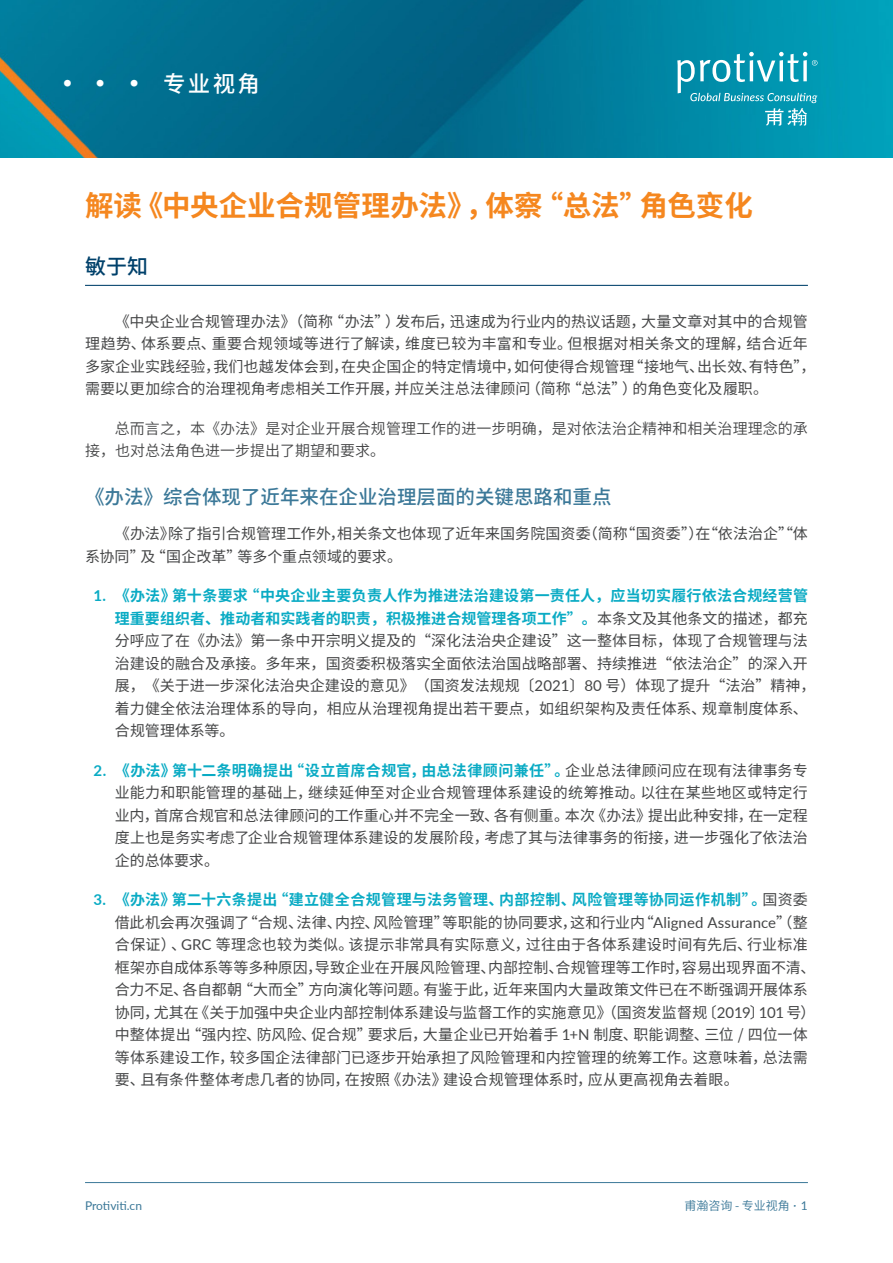
<style>
.page{position:relative;width:893px;height:1263px;background:#fff}
.page>*{position:absolute;margin:0;border:0;box-sizing:border-box;transform-origin:0 0}
.t1{font:700 28.5px "Source Han Sans CN";color:#f5871f}
.t2{font:500 22.5px "Source Han Sans CN";color:#fff}
.t3{font:500 21px "Source Han Sans CN";color:#00416b}
.t4{font:500 19.5px "Source Han Sans CN";color:#3b7898}
.t5{font:15px/22.5px "Source Han Sans CN";letter-spacing:.005em;color:#454647}
.t6{font:15px/22.5px "Source Han Sans CN";letter-spacing:.005em;color:#454647}
.t7{font:12px "Lato";letter-spacing:-.005em;color:#3b7898}
.t8{font:12px "Source Han Sans CN";color:#3b7898}
.t9{font:7.5px "Source Han Sans CN";color:#fff}
.s1{font-style:inherit}
.s2{font-family:"Lato";font-weight:700;color:#0aabc4}
.s3{font-weight:700;color:#0aabc4}
.s4{font-family:"Lato"}
.s5{font-family:"Merriweather"}
</style>
<div class="page">
<hr style="left:85px;top:1182px;width:723px;height:1px;background:#3b7898">
<img style="left:0;top:0;width:893px;height:157px">
<svg style="left:677px;top:52px;width:140px;height:74px;background:#29a2ba"></svg>
<hr style="left:85px;top:285px;width:723px;height:1px;background:#00416b">
<p class="t9" style="left:64px;top:79px;width:9px">●</p>
<p class="t9" style="left:96px;top:79px;width:9px">●</p>
<h2 class="t2" style="left:131px;top:71px;width:131px"><sup>●</sup> 专业视角</h2>
<h1 class="t1" style="left:85px;top:190px;width:669px">解读《中央企业合规管理办法》，体察“总法”角色变化</h1>
<h3 class="t3" style="left:85px;top:254px;width:64px">敏于知</h3>
<p class="t5" style="left:85px;top:310px;width:732px;text-indent:30px">《中央企业合规管理办法》（简称“办法”）发布后，迅速成为行业内的热议话题，大量文章对其中的合规管理趋势、体系要点、重要合规领域等进行了解读，维度已较为丰富和专业。但根据对相关条文的理解，结合近年多家企业实践经验，我们也越发体会到，在央企国企的特定情境中，如何使得合规管理“接地气、出长效、有特色”，需要以更加综合的治理视角考虑相关工作开展，并应关注总法律顾问（简称“总法”）的角色变化及履职<span class="s1">。</span></p>
<p class="t6" style="left:85px;top:417px;width:724px;text-indent:30px">总而言之，本《办法》是对企业开展合规管理工作的进一步明确，是对依法治企精神和相关治理理念的承接，也对总法角色进一步提出了期望和要求。</p>
<h3 class="t4" style="left:85px;top:486px;width:528px">《办法》综合体现了近年来在企业治理层面的关键思路和重点</h3>
<p class="t5" style="left:85px;top:523px;width:724px;text-indent:30px">《办法》除了指引合规管理工作外，相关条文也体现了近年来国务院国资委（简称“国资委”）在“依法治企”“体系协同”及“国企改革”等多个重点领域的要求。</p>
<p class="t5" style="left:115px;top:585px;width:702px;text-indent:-21px"><span class="s2">1.</span> <span class="s3">《办法》第十条要求“中央企业主要负责人作为推进法治建设第一责任人，应当切实履行依法合规经营管理重要组织者、推动者和实践者的职责，积极推进合规管理各项工作”。</span>本条文及其他条文的描述，都充分呼应了在《办法》第一条中开宗明义提及的“深化法治央企建设”这一整体目标，体现了合规管理与法治建设的融合及承接。多年来，国资委积极落实全面依法治国战略部署、持续推进“依法治企”的深入开展，《关于进一步深化法治央企建设的意见》（国资发法规规〔<span class="s4">2021</span>〕<span class="s4">80</span> 号）体现了提升“法治”精神，着力健全依法治理体系的导向，相应从治理视角提出若干要点，如组织架构及责任体系、规章制度体系、合规管理体系等。</p>
<p class="t5" style="left:115px;top:759px;width:695px;text-align:justify;text-indent:-21px"><span class="s2">2.</span> <span class="s3">《办法》第十二条明确提出“设立首席合规官，由总法律顾问兼任”。</span>企业总法律顾问应在现有法律事务专业能力和职能管理的基础上，继续延伸至对企业合规管理体系建设的统筹推动。以往在某些地区或特定行业内，首席合规官和总法律顾问的工作重心并不完全一致、各有侧重。本次《办法》提出此种安排，在一定程度上也是务实考虑了企业合规管理体系建设的发展阶段，考虑了其与法律事务的衔接，进一步强化了依法治企的总体要求。</p>
<p class="t5" style="left:115px;top:889px;width:702px;text-indent:-21px"><span class="s2">3.</span> <span class="s3">《办法》第二十六条提出“建立健全合规管理与法务管理、内部控制、风险管理等协同运作机制”。</span>国资委借此机会再次强调了“合规、法律、内控、风险管理”等职能的协同要求，这和行业内“<span class="s4">Aligned Assurance</span>”（整合保证）、<span class="s4">GRC</span> 等理念也较为类似。该提示非常具有实际意义，过往由于各体系建设时间有先后、行业标准框架亦自成体系等等多种原因，导致企业在开展风险管理、内部控制、合规管理等工作时，容易出现界面不清、合力不足、各自都朝“大而全”方向演化等问题。有鉴于此，近年来国内大量政策文件已在不断强调开展体系协同，尤其在《关于加强中央企业内部控制体系建设与监督工作的实施意见》（国资发监督规〔<span class="s4">2019</span>〕<span class="s4">101</span>号）中整体提出“强内控、防风险、促合规”要求后，大量企业已开始着手 <span class="s4">1+N</span> 制度、职能调整、三位 / 四位一体等体系建设工作，较多国企法律部门已逐步开始承担了风险管理和内控管理的统筹工作。这意味着，总法需要、且有条件整体考虑几者的协同，在按照《办法》建设合规管理体系时，应从更高视角去着眼。</p>
<p class="t7" style="left:85px;top:1196px;width:59px">Protiviti.cn</p>
<p class="t8" style="left:684px;top:1198px;width:125px">甫瀚咨询 - 专业视角 <span class="s5">·</span> <span class="s4">1</span></p>
</div>
